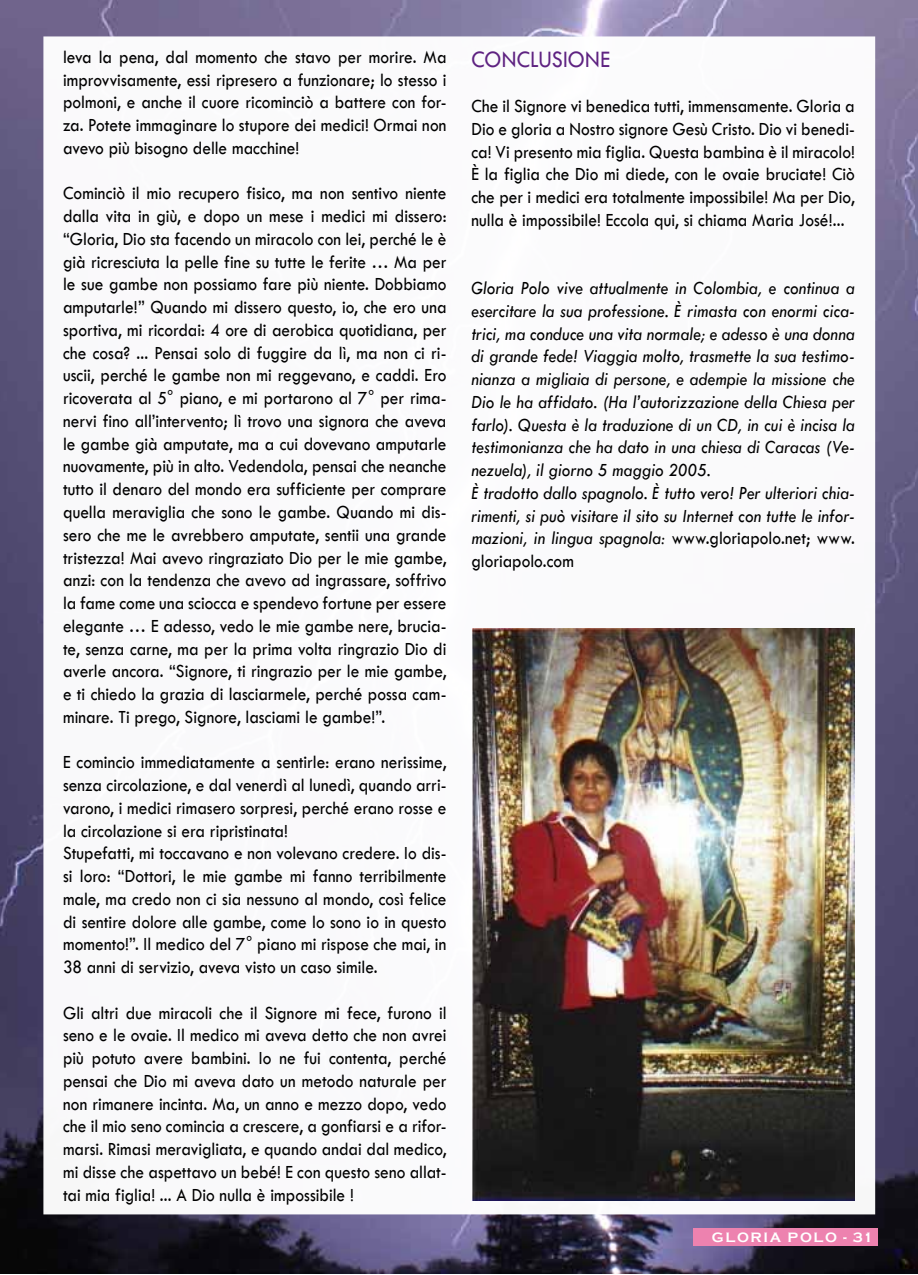
<style>
.page{position:relative;width:918px;height:1275px;background:#fff}
.page>*{position:absolute;margin:0;border:0;box-sizing:border-box;transform-origin:0 0}
.t1{font:24.5px "Tw Cen";letter-spacing:.01em;color:#5e2281;scale:.9 1}
.t2{font:19.25px/22.8px "Tw Cen";color:#000;text-align:justify;scale:.9 1}
.t3{font:italic 19.25px/22.8px "Tw Cen";letter-spacing:.005em;color:#000;scale:.9 1}
.t4{font:700 14px "Copperplate Gothic";letter-spacing:.11em;color:#fff}
.s1{font-style:normal}
</style>
<div class="page">
<img style="left:0;top:0;width:918px;height:1273px">
<div style="left:43px;top:36px;width:832px;height:1178px;background:#fff;border:2px solid #fff"></div>
<div style="left:693px;top:1229px;width:184px;height:17px;background:#ed82af"></div>
<img style="left:472px;top:628px;width:383px;height:572px">
<p class="t2" style="left:63px;top:45px;width:428px">leva la pena, dal momento che stavo per morire. Ma improvvisamente, essi ripresero a funzionare; lo stesso i polmoni, e anche il cuore ricominciò a battere con for&shy;za. Potete immaginare lo stupore dei medici! Ormai non avevo più bisogno delle macchine!</p>
<p class="t2" style="left:63px;top:182px;width:428px">Cominciò il mio recupero fisico, ma non sentivo niente dalla vita in giù, e dopo un mese i medici mi dissero: “Gloria, Dio sta facendo un miracolo con lei, perché le è già ricresciuta la pelle fine su tutte le ferite … Ma per le sue gambe non possiamo fare più niente. Dobbiamo amputarle!” Quando mi dissero questo, io, che ero una sportiva, mi ricordai: 4 ore di aerobica quotidiana, per che cosa? ... Pensai solo di fuggire da lì, ma non ci ri&shy;uscii, perché le gambe non mi reggevano, e caddi. Ero ricoverata al 5° piano, e mi portarono al 7° per rima&shy;nervi fino all’intervento; lì trovo una signora che aveva le gambe già amputate, ma a cui dovevano amputarle nuovamente, più in alto. Vedendola, pensai che neanche tutto il denaro del mondo era sufficiente per comprare quella meraviglia che sono le gambe. Quando mi dis&shy;sero che me le avrebbero amputate, sentii una grande tristezza! Mai avevo ringraziato Dio per le mie gambe, anzi: con la tendenza che avevo ad ingrassare, soffrivo la fame come una sciocca e spendevo fortune per essere elegante … E adesso, vedo le mie gambe nere, brucia&shy;te, senza carne, ma per la prima volta ringrazio Dio di averle ancora. “Signore, ti ringrazio per le mie gambe, e ti chiedo la grazia di lasciarmele, perché possa cam&shy;minare. Ti prego, Signore, lasciami le gambe!”.</p>
<p class="t2" style="left:63px;top:751px;width:428px;text-align:left">E comincio immediatamente a sentirle: erano nerissime, senza circolazione, e dal venerdì al lunedì, quando arri&shy;varono, i medici rimasero sorpresi, perché erano rosse e la circolazione si era ripristinata!<br>Stupefatti, mi toccavano e non volevano credere. Io dis&shy;si loro: “Dottori, le mie gambe mi fanno terribilmente male, ma credo non ci sia nessuno al mondo, così felice di sentire dolore alle gambe, come lo sono io in questo momento!”. Il medico del 7° piano mi rispose che mai, in 38 anni di servizio, aveva visto un caso simile.</p>
<p class="t2" style="left:63px;top:1001px;width:428px">Gli altri due miracoli che il Signore mi fece, furono il seno e le ovaie. Il medico mi aveva detto che non avrei più potuto avere bambini. Io ne fui contenta, perché pensai che Dio mi aveva dato un metodo naturale per non rimanere incinta. Ma, un anno e mezzo dopo, vedo che il mio seno comincia a crescere, a gonfiarsi e a rifor&shy;marsi. Rimasi meravigliata, e quando andai dal medico, mi disse che aspettavo un bebé! E con questo seno allat&shy;tai mia figlia! ... A Dio nulla è impossibile !</p>
<p class="t1" style="left:471px;top:44px;width:155px">CONCLUSIONE</p>
<p class="t2" style="left:471px;top:94px;width:428px">Che il Signore vi benedica tutti, immensamente. Gloria a Dio e gloria a Nostro signore Gesù Cristo. Dio vi benedi&shy;ca! Vi presento mia figlia. Questa bambina è il miracolo!<br>È la figlia che Dio mi diede, con le ovaie bruciate! Ciò che per i medici era totalmente impossibile! Ma per Dio, nulla è impossibile! Eccola qui, si chiama Maria José!...</p>
<p class="t3" style="left:471px;top:276px;width:428px">Gloria Polo vive attualmente in Colombia, e continua a esercitare la sua professione. È rimasta con enormi cica&shy;trici, ma conduce una vita normale; e adesso è una donna di grande fede! Viaggia molto, trasmette la sua testimo&shy;nianza a migliaia di persone, e adempie la missione che Dio le ha affidato. (Ha l’autorizzazione della Chiesa per farlo). Questa è la traduzione di un CD, in cui è incisa la testimonianza che ha dato in una chiesa di Caracas (Ve&shy;nezuela), il giorno 5 maggio 2005.<br>È tradotto dallo spagnolo. È tutto vero! Per ulteriori chia&shy;rimenti, si può visitare il sito su Internet con tutte le infor&shy;mazioni, in lingua spagnola: <span class="s1">www.gloriapolo.net; www. gloriapolo.com</span></p>
<p class="t4" style="left:712px;top:1229px;width:163px">GLORIA POLO - 31</p>
</div>
